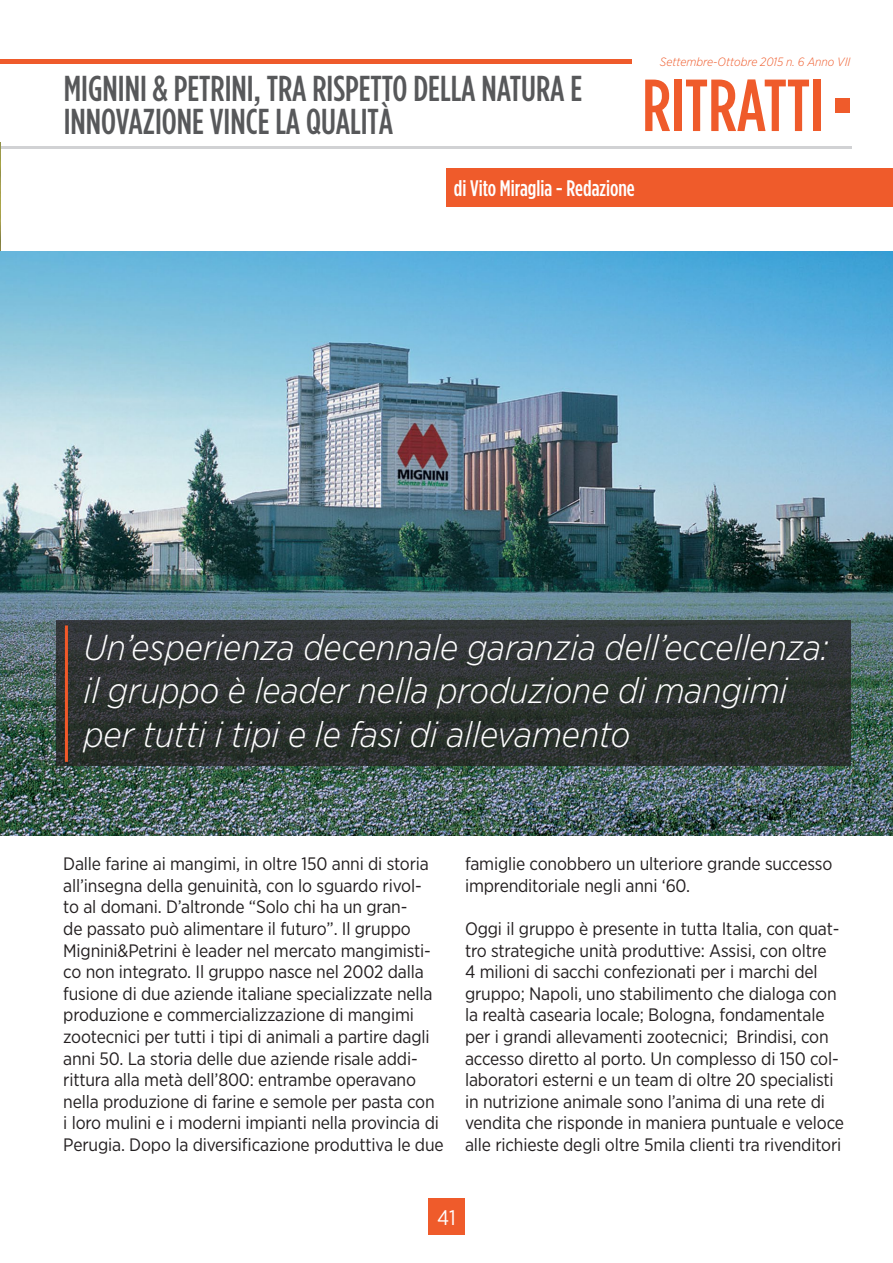
<style>
.page{position:relative;width:893px;height:1263px;background:#fff}
.page>*{position:absolute;margin:0;border:0;box-sizing:border-box;transform-origin:0 0}
.t1{font:500 73.5px "Gotham Condensed";color:#ef5b2b}
.t2{font:italic 300 36px/43.2px "Gotham Narrow";color:#fff}
.t3{font:500 36px/33px "Gotham Condensed";color:#57585a}
.t4{font:500 22.5px "Gotham Condensed";color:#fff}
.t5{font:21px "Gotham Narrow";color:#fff}
.t6{font:18px/21.6px "Gotham Narrow";letter-spacing:-.01em;color:#231f20}
.t7{font:italic 300 12px "Gotham Narrow";color:#ef5b2b}
</style>
<div class="page">
<hr style="left:0;top:59px;width:631px;height:4px;background:#ef5b2b">
<hr style="left:0;top:146px;width:851px;height:3px;background:#d1d2d4">
<img style="left:0;top:142px;width:1px;height:110px">
<div style="left:428px;top:1198px;width:37px;height:37px;background:#ef5b2b"></div>
<div style="left:836px;top:98px;width:14px;height:14px;background:#ef5b2b"></div>
<div style="left:446px;top:169px;width:447px;height:38px;background:#ef5b2b"></div>
<img style="left:0;top:252px;width:893px;height:584px">
<svg style="left:56px;top:621px;width:794px;height:145px;fill:#2f3433"></svg>
<hr style="left:65px;top:625px;width:3px;height:137px;background:#f15929">
<h2 class="t3" style="left:64px;top:71px;width:520px">MIGNINI &amp; PETRINI, TRA RISPETTO DELLA NATURA E<br>INNOVAZIONE VINCE LA QUALITÀ</h2>
<p class="t7" style="left:660px;top:54px;width:192px">Settembre-Ottobre 2015 n. 6 Anno VII</p>
<h1 class="t1" style="left:642px;top:65px;width:183px">RITRATTI</h1>
<p class="t4" style="left:454px;top:175px;width:182px">di Vito Miraglia - Redazione</p>
<h2 class="t2" style="left:83px;top:625px;width:747px">Un’esperienza decennale garanzia dell’eccellenza: il gruppo è leader nella produzione di mangimi per tutti i tipi e le fasi di allevamento</h2>
<p class="t6" style="left:63px;top:853px;width:382px">Dalle farine ai mangimi, in oltre 150 anni di storia all’insegna della genuinità, con lo sguardo rivol-<br>to al domani. D’altronde “Solo chi ha un gran-<br>de passato può alimentare il futuro”. Il gruppo Mignini&amp;Petrini è leader nel mercato mangimisti&shy;co non integrato. Il gruppo nasce nel 2002 dalla fusione di due aziende italiane specializzate nella produzione e commercializzazione di mangimi zootecnici per tutti i tipi di animali a partire dagli anni 50. La storia delle due aziende risale addi&shy;rittura alla metà dell’800: entrambe operavano nella produzione di farine e semole per pasta con<br>i loro mulini e i moderni impianti nella provincia di Perugia. Dopo la diversificazione produttiva le due</p>
<p class="t6" style="left:465px;top:853px;width:369px">famiglie conobbero un ulteriore grande successo imprenditoriale negli anni ‘60.</p>
<p class="t6" style="left:465px;top:917px;width:381px">Oggi il gruppo è presente in tutta Italia, con quat&shy;tro strategiche unità produttive: Assisi, con oltre<br>4 milioni di sacchi confezionati per i marchi del gruppo; Napoli, uno stabilimento che dialoga con la realtà casearia locale; Bologna, fondamentale per i grandi allevamenti zootecnici; Brindisi, con accesso diretto al porto. Un complesso di 150 col&shy;laboratori esterni e un team di oltre 20 specialisti in nutrizione animale sono l’anima di una rete di vendita che risponde in maniera puntuale e veloce alle richieste degli oltre 5mila clienti tra rivenditori</p>
<p class="t5" style="left:437px;top:1205px;width:20px">41</p>
</div>
